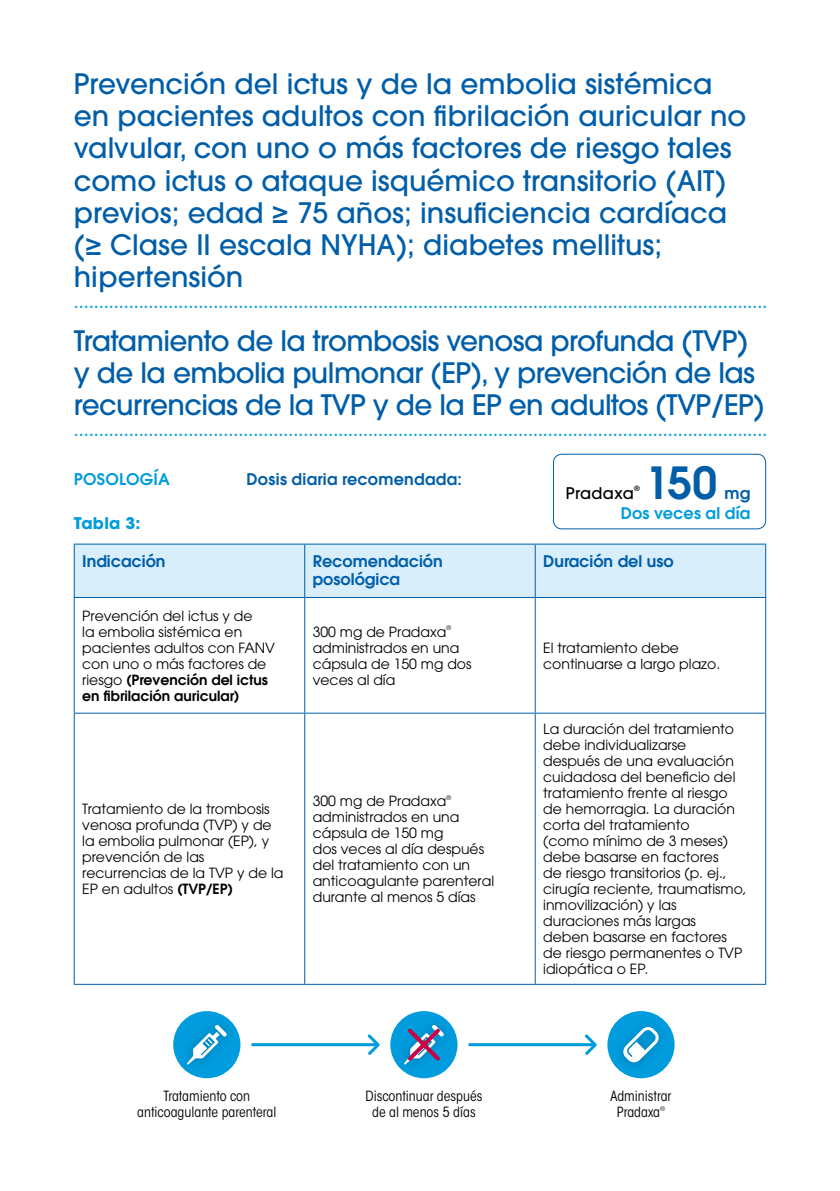
<style>
.page{position:relative;width:840px;height:1191px;background:#fff}
.page>*{position:absolute;margin:0;border:0;box-sizing:border-box;transform-origin:0 0}
.t1{font:600 44px "ITC Avant Garde Std";color:#005ea9}
.t2{font:500 28px/32px "ITC Avant Garde Std";color:#005ea9}
.t3{font:500 28px/32px "ITC Avant Garde Std";letter-spacing:-.02em;color:#005ea9}
.t4{font:500 18px "ITC Avant Garde Std";color:#009cde}
.t5{font:600 16px/18px "ITC Avant Garde Std";color:#005ea9}
.t6{font:600 16px "ITC Avant Garde Std";letter-spacing:.015em;color:#009cde}
.t7{font:500 16px "ITC Avant Garde Std";letter-spacing:.015em;color:#000}
.t8{font:700 16px "ITC Avant Garde Std";letter-spacing:.02em;color:#009cde}
.t9{font:14px/16px "ITC Avant Garde Std";color:#000}
.t10{font:condensed 14px/16px "ITC Avant Garde Std";color:#000;text-align:center}
.t11{font:500 7.2px "ITC Avant Garde Std";color:#000}
.t12{font:6.4px "ITC Avant Garde Std";color:#000}
.t13{font:condensed 6.4px "ITC Avant Garde Std";color:#000}
.s1{font-weight:600}
</style>
<div class="page">
<div style="left:75px;top:544px;width:689px;height:53px;background:#d8eefa"></div>
<hr style="left:74px;top:543px;width:230px;height:1px;background:#005ea9">
<hr style="left:74px;top:544px;width:1px;height:53px;background:#005ea9">
<hr style="left:304px;top:543px;width:231px;height:1px;background:#005ea9">
<hr style="left:304px;top:544px;width:1px;height:53px;background:#005ea9">
<hr style="left:535px;top:543px;width:230px;height:1px;background:#005ea9">
<hr style="left:534px;top:544px;width:1px;height:53px;background:#005ea9">
<hr style="left:764px;top:544px;width:1px;height:53px;background:#005ea9">
<hr style="left:74px;top:597px;width:230px;height:1px;background:#005ea9">
<hr style="left:74px;top:598px;width:1px;height:114px;background:#005ea9">
<hr style="left:304px;top:597px;width:231px;height:1px;background:#005ea9">
<hr style="left:304px;top:598px;width:1px;height:114px;background:#005ea9">
<hr style="left:535px;top:597px;width:230px;height:1px;background:#005ea9">
<hr style="left:534px;top:598px;width:1px;height:114px;background:#005ea9">
<hr style="left:764px;top:598px;width:1px;height:114px;background:#005ea9">
<hr style="left:74px;top:712px;width:230px;height:1px;background:#005ea9">
<hr style="left:74px;top:713px;width:1px;height:270px;background:#005ea9">
<hr style="left:304px;top:712px;width:231px;height:1px;background:#005ea9">
<hr style="left:304px;top:713px;width:1px;height:270px;background:#005ea9">
<hr style="left:535px;top:712px;width:230px;height:1px;background:#005ea9">
<hr style="left:534px;top:713px;width:1px;height:270px;background:#005ea9">
<hr style="left:764px;top:713px;width:1px;height:270px;background:#005ea9">
<hr style="left:74px;top:983px;width:230px;height:1px;background:#005ea9">
<hr style="left:304px;top:983px;width:231px;height:1px;background:#005ea9">
<hr style="left:535px;top:983px;width:230px;height:1px;background:#005ea9">
<div style="left:552px;top:454px;width:213px;height:75px;border:1px solid #005ea9;border-radius:9px"></div>
<svg style="left:365px;top:1034px;width:15px;height:21px"></svg>
<svg style="left:581px;top:1034px;width:16px;height:21px"></svg>
<div style="left:607px;top:1011px;width:67px;height:67px;background:#009cde;border-radius:50%"></div>
<div style="left:612px;top:1016px;width:56px;height:56px;background:#000;opacity:.25"></div>
<svg style="left:622px;top:1026px;width:37px;height:37px"></svg>
<div style="left:173px;top:1011px;width:67px;height:67px;background:#009cde;border-radius:50%"></div>
<div style="left:177px;top:1014px;width:59px;height:60px;background:#000;opacity:.25"></div>
<svg style="left:187px;top:1024px;width:40px;height:40px"></svg>
<div style="left:390px;top:1011px;width:67px;height:67px;background:#009cde;border-radius:50%"></div>
<div style="left:394px;top:1014px;width:59px;height:60px;background:#000;opacity:.25"></div>
<svg style="left:404px;top:1024px;width:39px;height:40px"></svg>
<hr style="left:252px;top:1043px;width:122px;height:3px;background:#009cde">
<hr style="left:469px;top:1043px;width:122px;height:3px;background:#009cde">
<p class="t2" style="left:74px;top:68px;width:673px">Prevención del ictus y de la embolia sistémica en pacientes adultos con fibrilación auricular no valvular, con uno o más factores de riesgo tales como ictus o ataque isquémico transitorio (AIT) previos; edad ≥ 75 años; insuficiencia cardíaca (≥ Clase II escala NYHA); diabetes mellitus; hipertensión</p>
<h2 class="t3" style="left:74px;top:325px;width:691px">Tratamiento de la trombosis venosa profunda (TVP) y de la embolia pulmonar (EP), y prevención de las recurrencias de la TVP y de la EP en adultos (TVP/EP)</h2>
<p class="t4" style="left:74px;top:290px;width:695px">...........................................................................................................................................</p>
<p class="t4" style="left:74px;top:418px;width:695px">...........................................................................................................................................</p>
<p class="t6" style="left:74px;top:468px;width:98px">POSOLOGÍA</p>
<p class="t8" style="left:74px;top:513px;width:68px">Tabla 3:</p>
<p class="t5" style="left:246px;top:469px;width:217px">Dosis diaria recomendada:</p>
<h1 class="t1" style="left:645px;top:454px;width:73px">150</h1>
<p class="t7" style="left:565px;top:482px;width:69px">Pradaxa</p>
<p class="t11" style="left:634px;top:484px;width:7px">®</p>
<p class="t6" style="left:620px;top:502px;width:131px">Dos veces al día</p>
<p class="t5" style="left:724px;top:483px;width:27px">mg</p>
<p class="t5" style="left:82px;top:552px;width:85px">Indicación</p>
<p class="t5" style="left:312px;top:552px;width:131px">Recomendación posológica</p>
<p class="t5" style="left:543px;top:552px;width:132px">Duración del uso</p>
<p class="t9" style="left:82px;top:607px;width:194px">Prevención del ictus y de<br>la embolia sistémica en pacientes adultos con FANV con uno o más factores de riesgo <span class="s1">(Prevención del ictus en fibrilación auricular)</span></p>
<p class="t9" style="left:312px;top:623px;width:135px">300 mg de Pradaxa</p>
<p class="t12" style="left:446px;top:624px;width:6px">®</p>
<p class="t9" style="left:312px;top:639px;width:160px">administrados en una cápsula de 150 mg dos veces al día</p>
<p class="t9" style="left:543px;top:639px;width:178px">El tratamiento debe continuarse a largo plazo.</p>
<p class="t9" style="left:82px;top:800px;width:202px">Tratamiento de la trombosis venosa profunda (TVP) y de la embolia pulmonar (EP), y prevención de las recurrencias de la TVP y de la<br>EP en adultos <span class="s1">(TVP/EP)</span></p>
<p class="t9" style="left:312px;top:792px;width:135px">300 mg de Pradaxa</p>
<p class="t12" style="left:446px;top:793px;width:6px">®</p>
<p class="t9" style="left:312px;top:808px;width:183px">administrados en una cápsula de 150 mg<br>dos veces al día después del tratamiento con un anticoagulante parenteral durante al menos 5 días</p>
<p class="t9" style="left:543px;top:720px;width:205px">La duración del tratamiento debe individualizarse<br>después de una evaluación cuidadosa del beneficio del tratamiento frente al riesgo de hemorragia. La duración corta del tratamiento<br>(como mínimo de 3 meses) debe basarse en factores<br>de riesgo transitorios (p. ej., cirugía reciente, traumatismo, inmovilización) y las duraciones más largas<br>deben basarse en factores de riesgo permanentes o TVP idiopática o EP.</p>
<p class="t10" style="left:137px;top:1088px;width:141px">Tratamiento con anticoagulante parenteral</p>
<p class="t10" style="left:365px;top:1087px;width:118px">Discontinuar después de al menos 5 días</p>
<p class="t10" style="left:610px;top:1088px;width:62px">Administrar<br>Pradaxa</p>
<p class="t13" style="left:659px;top:1104px;width:7px">®</p>
</div>
